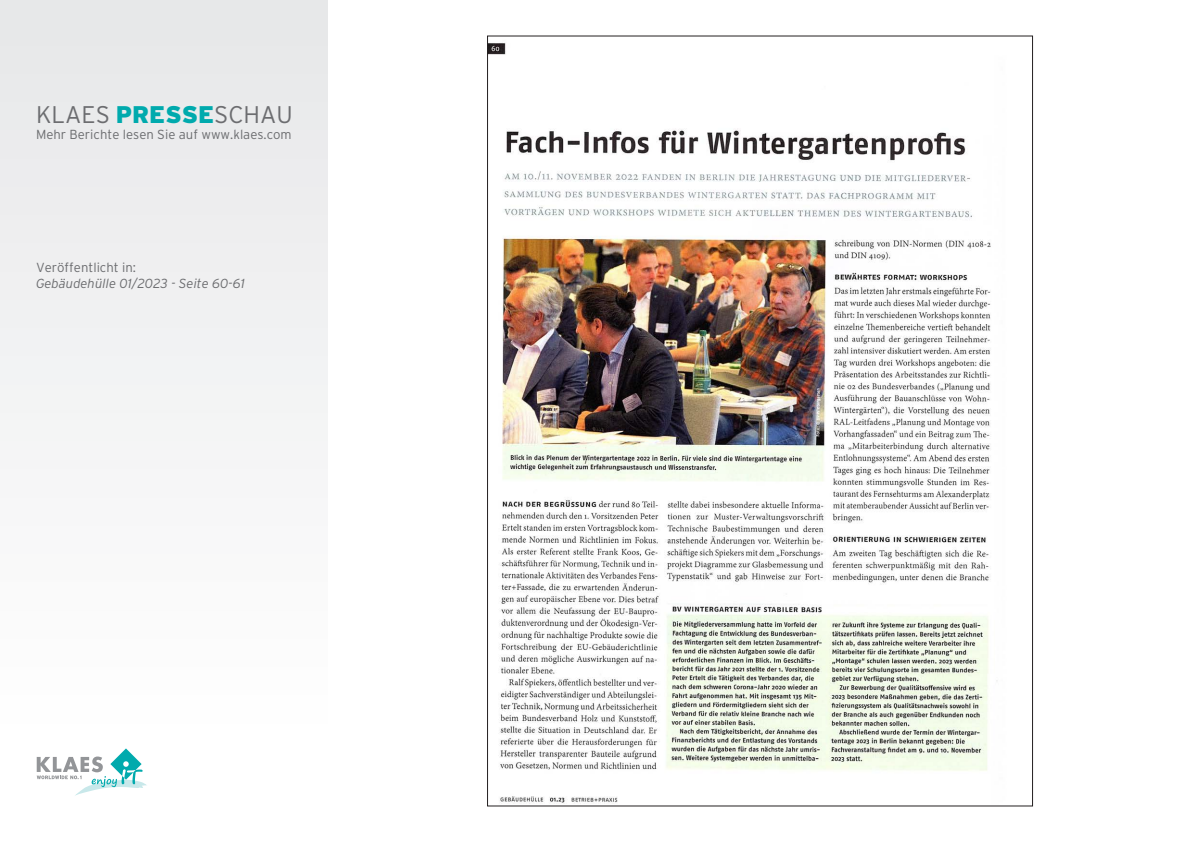
<style>
.page{position:relative;width:1191px;height:842px;background:#fff}
.page>*{position:absolute;margin:0;border:0;box-sizing:border-box;transform-origin:0 0}
.t1{font:300 24.1px "Interstate";color:#6c6d70}
.t2{font:300 13.1px "Interstate";color:#6c6d70}
.t3{font:italic 300 13.1px "Interstate";color:#6c6d70}
.s1{font-weight:900;color:#00aaad}
</style>
<div class="page">
<div style="left:0;top:0;width:327px;height:842px;background:#f3f4f4"></div>
<svg style="left:37px;top:748px;width:115px;height:48px"></svg>
<img style="left:489px;top:43px;width:509px;height:761px">
<p class="t1" style="left:36px;top:101px;width:258px">KLAES <span class="s1">PRESSE</span>SCHAU</p>
<p class="t2" style="left:36px;top:127px;width:257px">Mehr Berichte lesen Sie auf www.klaes.com</p>
<p class="t2" style="left:36px;top:260px;width:102px">Veröffentlicht in:</p>
<p class="t3" style="left:36px;top:276px;width:210px">Gebäudehülle 01/2023 - Seite 60-61</p>
</div>
